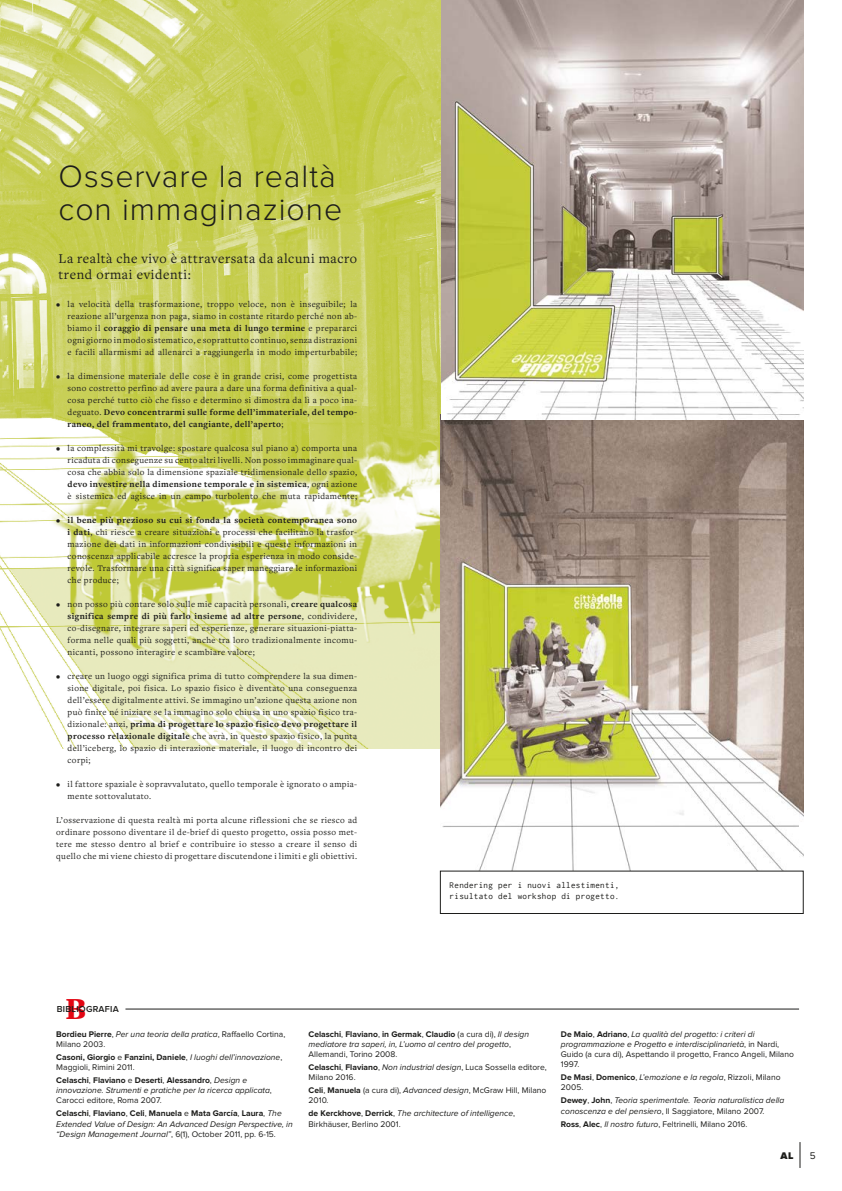
<style>
.page{position:relative;width:842px;height:1191px;background:#fff}
.page>*{position:absolute;margin:0;border:0;box-sizing:border-box;transform-origin:0 0}
.t1{font:300 32px/33px "Proxima Nova";letter-spacing:.03em;color:#1d1d1b}
.t2{font:900 31.9px "Freight Text Pro";color:#e30613}
.t3{font:14px/16.8px "Freight Text Pro";letter-spacing:.04em;color:#1d1d1b}
.t4{font:900 10px "Proxima Nova";color:#1d1d1b}
.t5{font:10px "Proxima Nova";color:#1d1d1b}
.t6{font:9px/12px "Freight Text Pro";letter-spacing:.04em;color:#1d1d1b;text-align:justify}
.t7{font:9px/10.8px "Inconsolata";letter-spacing:.04em;color:#1d1d1b}
.t8{font:600 9px "Proxima Nova";letter-spacing:.025em;color:#1d1d1b}
.t9{font:italic 8.5px/10.2px "Proxima Nova";color:#1d1d1b}
.t10{font:8.5px/10.2px "Proxima Nova";color:#1d1d1b}
.t11{font:700 8.5px/10.2px "Proxima Nova";color:#1d1d1b}
.s1{font-weight:700}
.s2{font-style:italic}
.s3{font-weight:400}
.s4{font-weight:400;font-style:italic}
.s5{font-weight:700;font-style:normal}
.s6{font-style:normal}
</style>
<div class="page">
<svg style="left:800px;top:1142px;width:1px;height:26px"></svg>
<img style="left:0;top:0;width:441px;height:748px">
<img style="left:440px;top:415px;width:363px;height:456px">
<img style="left:441px;top:0;width:362px;height:419px">
<hr style="left:125px;top:1008px;width:674px;height:1px;background:#1d1d1b">
<h1 class="t1" style="left:59px;top:161px;width:285px">Osservare la realtà con immaginazione</h1>
<h3 class="t3" style="left:59px;top:249px;width:300px">La realtà che vivo è attraversata da alcuni macro trend ormai evidenti:</h3>
<p class="t6" style="left:68px;top:297px;width:291px;text-indent:-11px">• la velocità della trasformazione, troppo veloce, non è inseguibile; la reazione all’urgenza non paga, siamo in costante ritardo perché non ab&shy;biamo il <span class="s1">coraggio di pensare una meta di lungo termine</span> e prepararci ogni giorno in modo sistematico, e soprattutto continuo, senza distrazioni e facili allarmismi ad allenarci a raggiungerla in modo imperturbabile;</p>
<p class="t6" style="left:68px;top:369px;width:291px;text-indent:-11px">• la dimensione materiale delle cose è in grande crisi, come progettista sono costretto perfino ad avere paura a dare una forma definitiva a qual&shy;cosa perché tutto ciò che fisso e determino si dimostra da lì a poco ina&shy;deguato. <span class="s1">Devo concentrarmi sulle forme dell’immateriale, del tempo&shy;raneo, del frammentato, del cangiante, dell’aperto</span>;</p>
<p class="t6" style="left:68px;top:441px;width:291px;text-indent:-11px">• la complessità mi travolge: spostare qualcosa sul piano a) comporta una ricaduta di conseguenze su cento altri livelli. Non posso immaginare qual&shy;cosa che abbia solo la dimensione spaziale tridimensionale dello spazio, <span class="s1">devo investire nella dimensione temporale e in sistemica</span>, ogni azione è sistemica ed agisce in un campo turbolento che muta rapidamente;</p>
<p class="t6" style="left:68px;top:513px;width:291px;text-indent:-11px">• <span class="s1">il bene più prezioso su cui si fonda la società contemporanea sono i dati</span>, chi riesce a creare situazioni e processi che facilitano la trasfor&shy;mazione dei dati in informazioni condivisibili e queste informazioni in conoscenza applicabile accresce la propria esperienza in modo conside&shy;revole. Trasformare una città significa saper maneggiare le informazioni che produce;</p>
<p class="t6" style="left:68px;top:597px;width:291px;text-indent:-11px">• non posso più contare solo sulle mie capacità personali, <span class="s1">creare qualcosa significa sempre di più farlo insieme ad altre persone</span>, condividere, co-disegnare, integrare saperi ed esperienze, generare situazioni-piatta&shy;forma nelle quali più soggetti, anche tra loro tradizionalmente incomu&shy;nicanti, possono interagire e scambiare valore;</p>
<p class="t6" style="left:68px;top:669px;width:291px;text-indent:-11px">• creare un luogo oggi significa prima di tutto comprendere la sua dimen&shy;sione digitale, poi fisica. Lo spazio fisico è diventato una conseguenza dell’essere digitalmente attivi. Se immagino un’azione questa azione non può finire né iniziare se la immagino solo chiusa in uno spazio fisico tra&shy;dizionale: anzi, <span class="s1">prima di progettare lo spazio fisico devo progettare il processo relazionale digitale</span> che avrà, in questo spazio fisico, la punta dell’iceberg, lo spazio di interazione materiale, il luogo di incontro dei corpi;</p>
<p class="t6" style="left:68px;top:777px;width:291px;text-indent:-11px">• il fattore spaziale è sopravvalutato, quello temporale è ignorato o ampia&shy;mente sottovalutato.</p>
<p class="t6" style="left:56px;top:813px;width:302px">L’osservazione di questa realtà mi porta alcune riflessioni che se riesco ad ordinare possono diventare il de-brief di questo progetto, ossia posso met&shy;tere me stesso dentro al brief e contribuire io stesso a creare il senso di quello che mi viene chiesto di progettare discutendone i limiti e gli obiettivi.</p>
<h2 class="t2" style="left:66px;top:987px;width:22px">B</h2>
<p class="t8" style="left:57px;top:1004px;width:63px">BIBLIOGRAFIA</p>
<p class="t7" style="left:450px;top:879px;width:171px">Rendering per i nuovi allestimenti, risultato del workshop di progetto.</p>
<p class="t10" style="left:56px;top:1029px;width:230px"><span class="s1">Bordieu Pierre</span>, <span class="s2">Per una teoria della pratica</span>, Raffaello Cortina,<br>Milano 2003.</p>
<p class="t11" style="left:56px;top:1052px;width:228px">Casoni, Giorgio <span class="s3">e</span> Fanzini, Daniele<span class="s3">,</span> <span class="s4">I luoghi dell’innovazione</span><span class="s3">,<br>Maggioli, Rimini 2011.</span></p>
<p class="t9" style="left:56px;top:1075px;width:217px"><span class="s5">Celaschi</span><span class="s6">,</span> <span class="s5">Flaviano</span> <span class="s6">e</span> <span class="s5">Deserti</span><span class="s6">,</span> <span class="s5">Alessandro</span><span class="s6">,</span> Design e innovazione. Strumenti e pratiche per la ricerca applicata<span class="s6">,<br>Carocci editore, Roma 2007.</span></p>
<p class="t9" style="left:56px;top:1108px;width:238px"><span class="s5">Celaschi</span><span class="s6">,</span> <span class="s5">Flaviano</span><span class="s6">,</span> <span class="s5">Celi</span><span class="s6">,</span> <span class="s5">Manuela</span> <span class="s6">e</span> <span class="s5">Mata García</span><span class="s6">,</span> <span class="s5">Laura</span><span class="s6">,</span> The<br>Extended Value of Design: An Advanced Design Perspective, in “Design Management Journal”<span class="s6">, 6(1), October 2011, pp. 6-15.</span></p>
<p class="t9" style="left:309px;top:1029px;width:222px"><span class="s5">Celaschi</span><span class="s6">,</span> <span class="s5">Flaviano</span><span class="s6">,</span> <span class="s5">in Germak</span><span class="s6">,</span> <span class="s5">Claudio</span> <span class="s6">(a cura di),</span> Il design mediatore tra saperi, in, L’uomo al centro del progetto<span class="s6">,<br>Allemandi, Torino 2008.</span></p>
<p class="t10" style="left:309px;top:1062px;width:240px"><span class="s1">Celaschi</span>, <span class="s1">Flaviano</span>, <span class="s2">Non industrial design</span>, Luca Sossella editore,<br>Milano 2016.</p>
<p class="t10" style="left:309px;top:1085px;width:239px"><span class="s1">Celi</span>, <span class="s1">Manuela</span> (a cura di), <span class="s2">Advanced design</span>, McGraw Hill, Milano<br>2010.</p>
<p class="t9" style="left:309px;top:1108px;width:208px"><span class="s5">de Kerckhove</span><span class="s6">,</span> <span class="s5">Derrick</span><span class="s6">,</span> The architecture of intelligence<span class="s6">,<br>Birkhäuser, Berlino 2001.</span></p>
<p class="t9" style="left:561px;top:1029px;width:235px"><span class="s5">De Maio</span><span class="s6">,</span> <span class="s5">Adriano</span><span class="s6">,</span> La qualità del progetto: i criteri di programmazione e Progetto e interdisciplinarietà<span class="s6">, in Nardi, Guido (a cura di), Aspettando il progetto, Franco Angeli, Milano 1997.</span></p>
<p class="t10" style="left:561px;top:1072px;width:221px"><span class="s1">De Masi</span>, <span class="s1">Domenico</span>, <span class="s2">L’emozione e la regola</span>, Rizzoli, Milano<br>2005.</p>
<p class="t9" style="left:561px;top:1095px;width:225px"><span class="s5">Dewey</span><span class="s6">,</span> <span class="s5">John</span><span class="s6">,</span> Teoria sperimentale. Teoria naturalistica della conoscenza e del pensiero<span class="s6">, Il Saggiatore, Milano 2007.</span></p>
<p class="t10" style="left:561px;top:1119px;width:188px"><span class="s1">Ross</span>, <span class="s1">Alec</span>, <span class="s2">Il nostro futuro</span>, Feltrinelli, Milano 2016.</p>
<p class="t4" style="left:781px;top:1151px;width:14px">AL</p>
<p class="t5" style="left:810px;top:1151px;width:7px">5</p>
</div>
